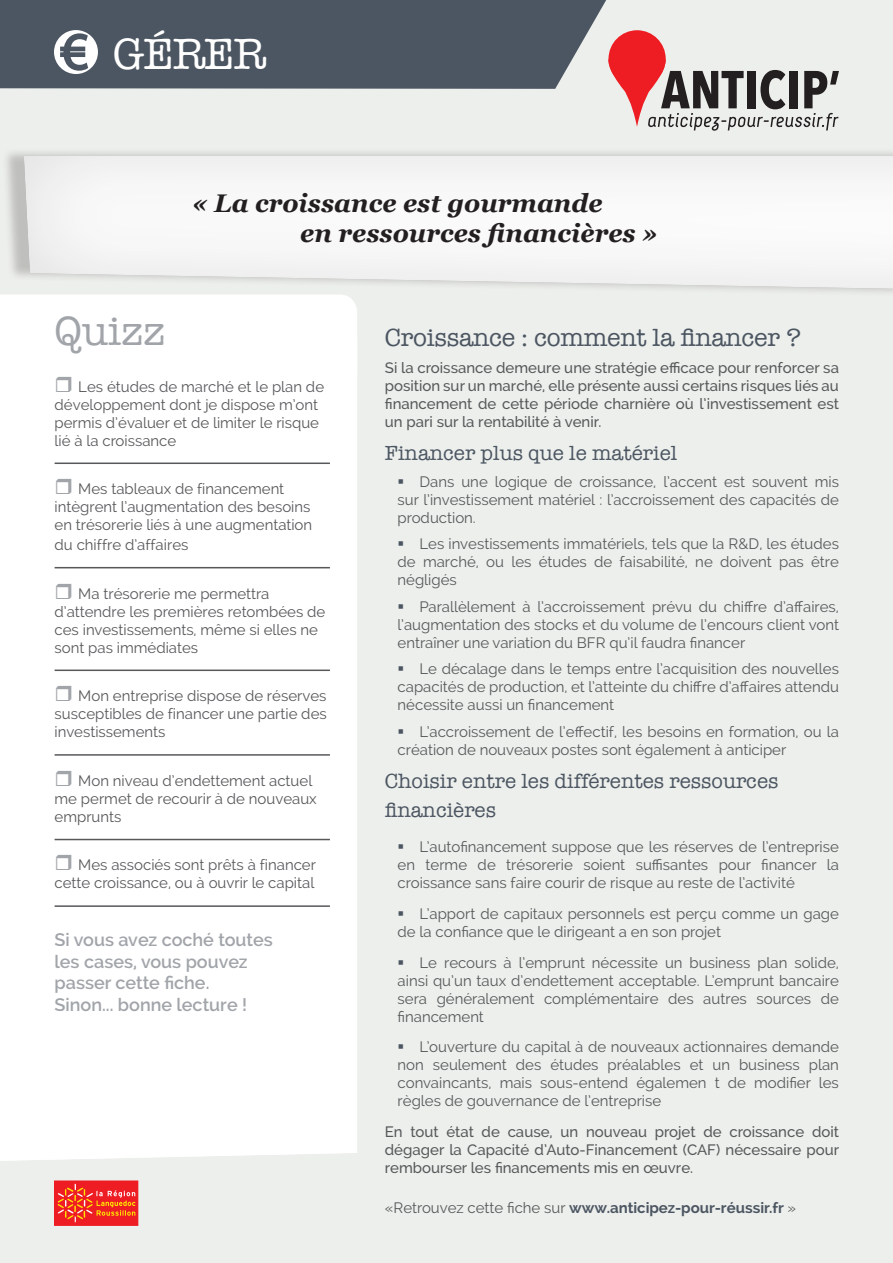
<style>
.page{position:relative;width:893px;height:1263px;background:#edefec}
.page>*{position:absolute;margin:0;border:0;box-sizing:border-box;transform-origin:0 0}
.t1{font:45px "American Typewriter";color:#fff}
.t2{font:42px "American Typewriter";color:#a1a4a9}
.t3{font:italic 700 25.5px "Georgia";color:#231f20}
.t4{font:25.5px "American Typewriter";letter-spacing:-.01em;color:#4c5662}
.t5{font:21px/28.8px "American Typewriter";color:#4c5662}
.Style_de_paragraphe{font:600 18px/21.6px "Raleway";color:#a1a4a9}
.Style_de_paragraphe-2{font:15px/18px "Raleway";color:#57585a;text-align:justify}
.t6{font:500 15px/18px "Raleway";color:#57585a;text-align:justify}
.t7{font:700 15px "Raleway";color:#4c5662}
.s1{font-weight:400;color:#57585a}
</style>
<div class="page">
<div style="left:0;top:0;width:606px;height:89px;background:#4c5662"></div>
<div style="left:349px;top:392px;width:8px;height:761px;background:#fff"></div>
<div style="left:1px;top:147px;width:892px;height:153px;background:#231f20;opacity:.23"></div>
<div style="left:23px;top:154px;width:870px;height:140px;background:#231f20;opacity:.15"></div>
<div style="left:608px;top:30px;width:58px;height:57px;background:#ee1d23;border-radius:50%"></div>
<svg style="left:608px;top:55px;width:231px;height:76px"></svg>
<div style="left:54px;top:1180px;width:84px;height:46px;background:#ee1d23"></div>
<svg style="left:58px;top:1184px;width:77px;height:38px"></svg>
<svg style="left:54px;top:30px;width:44px;height:44px;background:#a4a9af"></svg>
<div style="left:0;top:392px;width:349px;height:769px;background:#fff"></div>
<hr style="left:55px;top:462px;width:275px;height:2px;background:#57585a">
<hr style="left:55px;top:567px;width:275px;height:1px;background:#57585a">
<hr style="left:55px;top:669px;width:275px;height:2px;background:#57585a">
<hr style="left:55px;top:754px;width:275px;height:2px;background:#57585a">
<hr style="left:55px;top:839px;width:275px;height:1px;background:#57585a">
<hr style="left:55px;top:905px;width:275px;height:2px;background:#57585a">
<div style="left:0;top:294px;width:357px;height:98px;background:#fff"></div>
<svg style="left:56px;top:479px;width:16px;height:15px"></svg>
<svg style="left:56px;top:583px;width:16px;height:15px"></svg>
<svg style="left:56px;top:686px;width:16px;height:15px"></svg>
<svg style="left:56px;top:770px;width:16px;height:16px"></svg>
<svg style="left:56px;top:855px;width:16px;height:15px"></svg>
<p class="t1" style="left:113px;top:20px;width:155px">GÉRER</p>
<p class="t1" style="left:113px;top:20px;width:197px">PILOTER</p>
<p class="t3" style="left:192px;top:188px;width:412px">« La croissance est gourmande</p>
<p class="t3" style="left:300px;top:219px;width:359px">en ressources financières »</p>
<p class="t2" style="left:55px;top:299px;width:112px">Quizz</p>
<p class="Style_de_paragraphe-2" style="left:55px;top:377px;width:271px;text-align:left;text-indent:24px">Les études de marché et le plan de développement dont je dispose m’ont permis d’évaluer et de limiter le risque lié à la croissance</p>
<p class="Style_de_paragraphe-2" style="left:55px;top:480px;width:259px;text-align:center">Mes tableaux de financement intègrent l’augmentation des besoins en trésorerie liés à une augmentation</p>
<p class="Style_de_paragraphe-2" style="left:55px;top:536px;width:135px">du chiffre d’affaires</p>
<p class="Style_de_paragraphe-2" style="left:55px;top:584px;width:272px;text-align:left;text-indent:24px">Ma trésorerie me permettra d’attendre les premières retombées de ces investissements, même si elles ne sont pas immédiates</p>
<p class="Style_de_paragraphe-2" style="left:55px;top:687px;width:274px;text-indent:24px">Mon entreprise dispose de réserves susceptibles de financer une partie des investissements</p>
<p class="Style_de_paragraphe-2" style="left:55px;top:771px;width:264px;text-align:left;text-indent:24px">Mon niveau d’endettement actuel me permet de recourir à de nouveaux emprunts</p>
<p class="Style_de_paragraphe-2" style="left:55px;top:856px;width:263px;text-align:right">Mes associés sont prêts à financer cette croissance, ou à ouvrir le capital</p>
<p class="Style_de_paragraphe" style="left:55px;top:929px;width:220px">Si vous avez coché toutes les cases, vous pouvez passer cette fiche.</p>
<p class="Style_de_paragraphe" style="left:55px;top:994px;width:194px">Sinon... bonne lecture !</p>
<p class="t4" style="left:385px;top:318px;width:418px">Croissance : comment la financer ?</p>
<p class="t6" style="left:385px;top:359px;width:456px">Si la croissance demeure une stratégie efficace pour renforcer sa position sur un marché, elle présente aussi certains risques liés au financement de cette période charnière où l’investissement est un pari sur la rentabilité à venir.</p>
<p class="t5" style="left:385px;top:438px;width:294px">Financer plus que le matériel</p>
<p class="Style_de_paragraphe-2" style="left:398px;top:472px;width:443px;text-indent:22px">Dans une logique de croissance, l’accent est souvent mis sur l’investissement matériel : l’accroissement des capacités de production.</p>
<p class="Style_de_paragraphe-2" style="left:398px;top:535px;width:443px;text-indent:22px">Les investissements immatériels, tels que la R&amp;D, les études de marché, ou les études de faisabilité, ne doivent pas être négligés</p>
<p class="Style_de_paragraphe-2" style="left:398px;top:597px;width:443px;text-indent:22px">Parallèlement à l’accroissement prévu du chiffre d’affaires, l’augmentation des stocks et du volume de l’encours client vont entraîner une variation du BFR qu’il faudra financer</p>
<p class="Style_de_paragraphe-2" style="left:398px;top:660px;width:443px;text-indent:22px">Le décalage dans le temps entre l’acquisition des nouvelles capacités de production, et l’atteinte du chiffre d’affaires attendu nécessite aussi un financement</p>
<p class="Style_de_paragraphe-2" style="left:398px;top:722px;width:443px;text-indent:22px">L’accroissement de l’effectif, les besoins en formation, ou la création de nouveaux postes sont également à anticiper</p>
<p class="t5" style="left:385px;top:766px;width:395px">Choisir entre les différentes ressources financières</p>
<p class="Style_de_paragraphe-2" style="left:398px;top:838px;width:443px;text-indent:22px">L’autofinancement suppose que les réserves de l’entreprise en terme de trésorerie soient suffisantes pour financer la croissance sans faire courir de risque au reste de l’activité</p>
<p class="Style_de_paragraphe-2" style="left:398px;top:904px;width:443px;text-indent:22px">L’apport de capitaux personnels est perçu comme un gage de la confiance que le dirigeant a en son projet</p>
<p class="Style_de_paragraphe-2" style="left:398px;top:953px;width:443px;text-indent:22px">Le recours à l’emprunt nécessite un business plan solide, ainsi qu’un taux d’endettement acceptable. L’emprunt bancaire sera généralement complémentaire des autres sources de financement</p>
<p class="Style_de_paragraphe-2" style="left:398px;top:1038px;width:443px;text-indent:22px">L’ouverture du capital à de nouveaux actionnaires demande non seulement des études préalables et un business plan convaincants, mais sous-entend égalemen t de modifier les règles de gouvernance de l’entreprise</p>
<p class="t6" style="left:385px;top:1123px;width:456px">En tout état de cause, un nouveau projet de croissance doit dégager la Capacité d’Auto-Financement (CAF) nécessaire pour rembourser les financements mis en œuvre.</p>
<p class="t7" style="left:385px;top:1199px;width:413px"><span class="s1">«Retrouvez cette fiche sur</span> www.anticipez-pour-réussir.fr <span class="s1">»</span></p>
</div>
